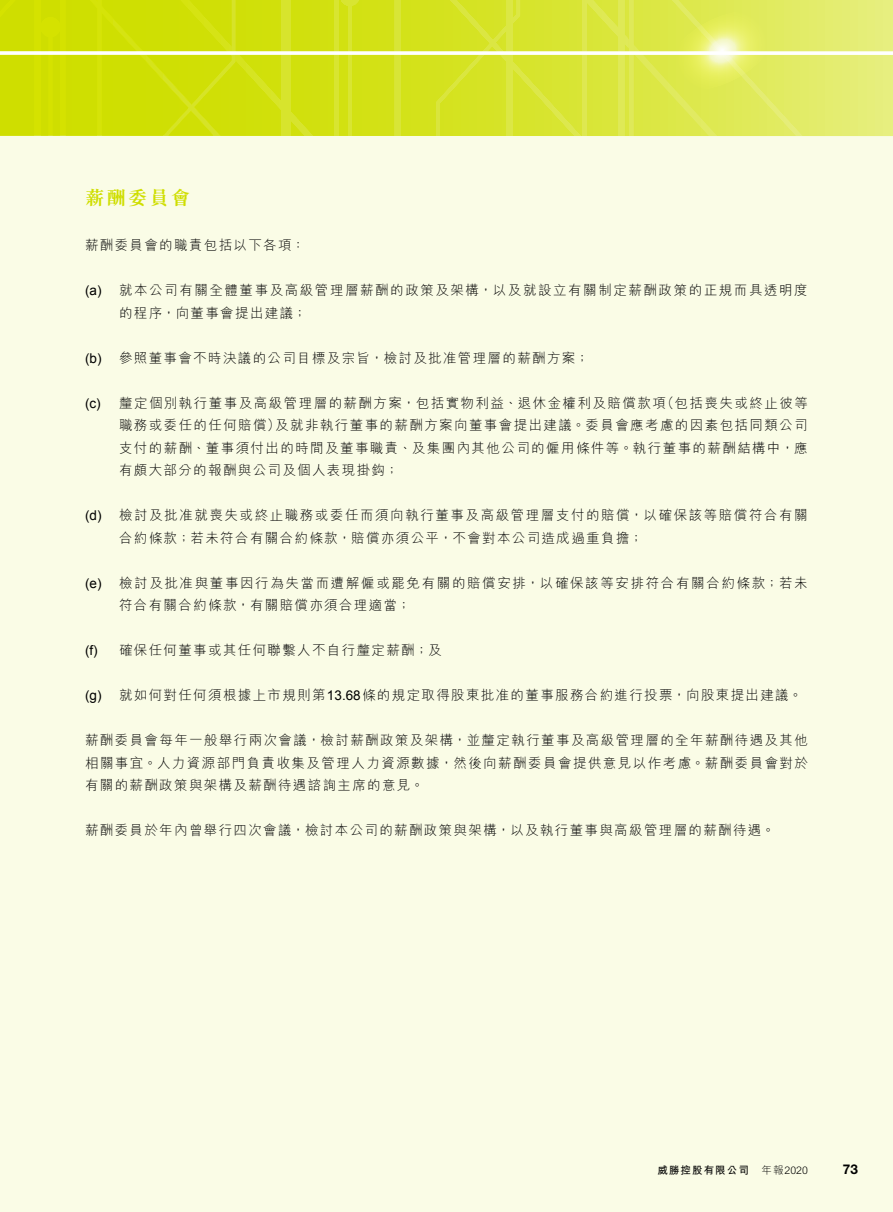
<style>
.page{position:relative;width:893px;height:1212px;background:#fafce6}
.page>*{position:absolute;margin:0;border:0;box-sizing:border-box;transform-origin:0 0}
.t1{font:700 19.5px "M Sung HK";letter-spacing:.1em;color:#cfde00}
.t2{font:300 13.5px/22.5px "M Hei HK";letter-spacing:.1em;color:#000}
.t3{font:300 13.5px/22.5px "M Hei HK";letter-spacing:.12em;color:#000}
.t4{font:700 13.5px "Helvetica Neue LT Std";color:#000}
.t5{font:700 10.5px "M Hei HK";letter-spacing:.1em;color:#000}
.s1{font-family:"Arial";font-weight:400}
.s2{font-weight:300}
</style>
<div class="page">
<svg style="left:0;top:0;width:893px;height:136px;background:#d8e533"></svg>
<h1 class="t1" style="left:85px;top:188px;width:107px">薪酬委員會</h1>
<p class="t2" style="left:85px;top:234px;width:222px">薪酬委員會的職責包括以下各項：</p>
<p class="t2" style="left:119px;top:279px;width:690px;text-indent:-34px"><span class="s1">(a)</span> 就本公司有關全體董事及高級管理層薪酬的政策及架構，以及就設立有關制定薪酬政策的正規而具透明度的程序，向董事會提出建議；</p>
<p class="t2" style="left:85px;top:346px;width:505px"><span class="s1">(b)</span> 參照董事會不時決議的公司目標及宗旨，檢討及批准管理層的薪酬方案；</p>
<p class="t2" style="left:119px;top:391px;width:690px;text-align:justify;text-indent:-34px"><span class="s1">(c)</span> 釐定個別執行董事及高級管理層的薪酬方案，包括實物利益、退休金權利及賠償款項（包括喪失或終止彼等職務或委任的任何賠償）及就非執行董事的薪酬方案向董事會提出建議。委員會應考慮的因素包括同類公司支付的薪酬、董事須付出的時間及董事職責、及集團內其他公司的僱用條件等。執行董事的薪酬結構中，應有頗大部分的報酬與公司及個人表現掛鈎；</p>
<p class="t2" style="left:119px;top:504px;width:690px;text-indent:-34px"><span class="s1">(d)</span> 檢討及批准就喪失或終止職務或委任而須向執行董事及高級管理層支付的賠償，以確保該等賠償符合有關合約條款；若未符合有關合約條款，賠償亦須公平，不會對本公司造成過重負擔；</p>
<p class="t3" style="left:119px;top:571px;width:690px;text-indent:-34px"><span class="s1">(e)</span> 檢討及批准與董事因行為失當而遭解僱或罷免有關的賠償安排，以確保該等安排符合有關合約條款；若未符合有關合約條款，有關賠償亦須合理適當；</p>
<p class="t2" style="left:85px;top:639px;width:358px"><span class="s1">(f)</span> 確保任何董事或其任何聯繫人不自行釐定薪酬；及</p>
<p class="t2" style="left:85px;top:684px;width:719px"><span class="s1">(g)</span> 就如何對任何須根據上市規則第<span class="s1">13.68</span>條的規定取得股東批准的董事服務合約進行投票，向股東提出建議。</p>
<p class="t2" style="left:85px;top:729px;width:724px;text-align:justify">薪酬委員會每年一般舉行兩次會議，檢討薪酬政策及架構，並釐定執行董事及高級管理層的全年薪酬待遇及其他相關事宜。人力資源部門負責收集及管理人力資源數據，然後向薪酬委員會提供意見以作考慮。薪酬委員會對於有關的薪酬政策與架構及薪酬待遇諮詢主席的意見。</p>
<p class="t2" style="left:85px;top:819px;width:691px">薪酬委員於年內曾舉行四次會議，檢討本公司的薪酬政策與架構，以及執行董事與高級管理層的薪酬待遇。</p>
<p class="t5" style="left:657px;top:1162px;width:152px">威勝控股有限公司<span class="s2">　年報2020</span></p>
<p class="t4" style="left:843px;top:1161px;width:17px">73</p>
</div>
